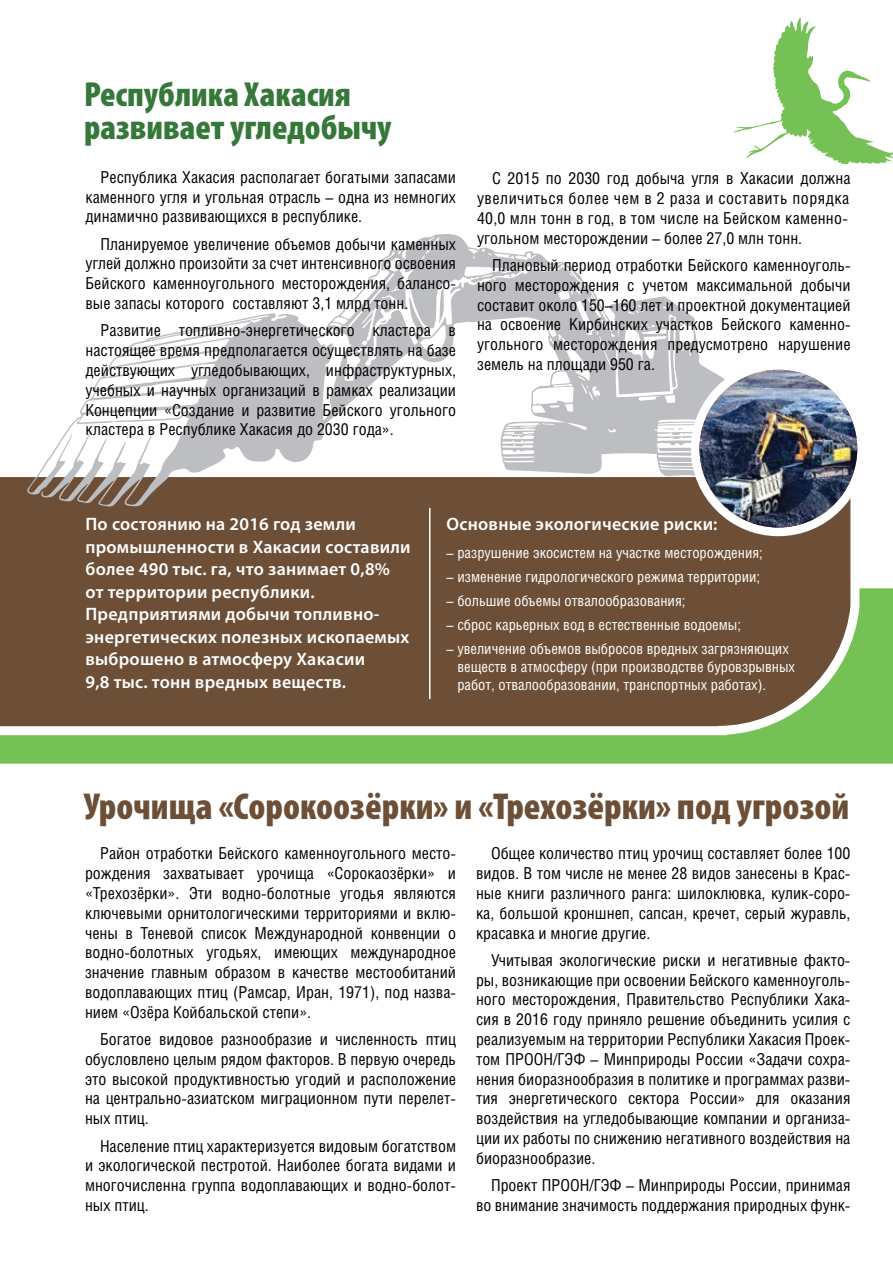
<style>
.page{position:relative;width:893px;height:1263px;background:#fff}
.page>*{position:absolute;margin:0;border:0;box-sizing:border-box;transform-origin:0 0}
.t1{font:900 condensed 37.65px "Myriad Pro";color:#6c4f36}
.t2{font:900 condensed 34.95px/33.6px "Myriad Pro";color:#35783a}
.t3{font:600 18px/22.5px "Myriad Pro";letter-spacing:.015em;color:#fff}
.t4{font:16.5px/19.8px "Helios Cond C";color:#010101;text-align:justify}
.t5{font:15px/18px "Helios Cond C";color:#fff}
</style>
<div class="page">
<div style="left:0;top:588px;width:893px;height:176px;background:#76c156"></div>
<svg style="left:0;top:477px;width:859px;height:258px;background:#735940"></svg>
<hr style="left:429px;top:508px;width:1px;height:191px;background:#fff">
<svg style="left:27px;top:234px;width:672px;height:273px"></svg>
<svg style="left:127px;top:429px;width:4px;height:10px"></svg>
<svg style="left:409px;top:298px;width:21px;height:36px"></svg>
<svg style="left:439px;top:288px;width:5px;height:35px"></svg>
<svg style="left:380px;top:320px;width:6px;height:3px"></svg>
<svg style="left:670px;top:317px;width:6px;height:71px"></svg>
<svg style="left:663px;top:428px;width:20px;height:3px"></svg>
<svg style="left:691px;top:361px;width:168px;height:175px"></svg>
<img style="left:699px;top:370px;width:158px;height:158px;border-radius:79px">
<svg style="left:733px;top:17px;width:160px;height:147px"></svg>
<h2 class="t2" style="left:84px;top:78px;width:309px">Республика Хакасия развивает угледобычу</h2>
<p class="t4" style="left:86px;top:167px;width:372px;text-indent:15px">Республика Хакасия располагает богатыми запасами каменного угля и угольная отрасль – одна из немногих динамично развивающихся в республике.</p>
<p class="t4" style="left:86px;top:234px;width:372px;text-indent:15px">Планируемое увеличение объемов добычи каменных углей должно произойти за счет интенсивного освоения Бейского каменноугольного месторождения, балансо&shy;вые запасы которого составляют 3,1 млрд тонн.</p>
<p class="t4" style="left:86px;top:320px;width:372px;text-indent:15px">Развитие топливно-энергетического кластера в настоящее время предполагается осуществлять на базе действующих угледобывающих, инфраструктурных, учебных и научных организаций в рамках реализации Концепции «Создание и развитие Бейского угольного кластера в Республике Хакасия до 2030 года».</p>
<p class="t4" style="left:477px;top:168px;width:375px;text-align:left;text-indent:15px">С 2015 по 2030 год добыча угля в Хакасии должна увеличиться более чем в 2 раза и составить порядка 40,0 млн тонн в год, в том числе на Бейском каменно&shy;угольном месторождении – более 27,0 млн тонн.</p>
<p class="t4" style="left:477px;top:255px;width:375px;text-indent:15px">Плановый период отработки Бейского каменноуголь&shy;ного месторождения с учетом максимальной добычи составит около 150–160 лет и проектной документацией на освоение Кирбинских участков Бейского каменно&shy;угольного месторождения предусмотрено нарушение земель на площади 950 га.</p>
<p class="t3" style="left:86px;top:513px;width:327px">По состоянию на 2016 год земли промышленности в Хакасии составили более 490 тыс. га, что занимает 0,8% от территории республики.<br>Предприятиями добычи топливно&shy;энергетических полезных ископаемых выброшено в атмосферу Хакасии<br>9,8 тыс. тонн вредных веществ.</p>
<p class="t3" style="left:447px;top:512px;width:273px">Основные экологические риски:</p>
<p class="t5" style="left:447px;top:543px;width:318px">– разрушение экосистем на участке месторождения;</p>
<p class="t5" style="left:447px;top:567px;width:315px">– изменение гидрологического режима территории;</p>
<p class="t5" style="left:447px;top:591px;width:240px">– большие объемы отвалообразования;</p>
<p class="t5" style="left:447px;top:615px;width:296px">– сброс карьерных вод в естественные водоемы;</p>
<p class="t5" style="left:457px;top:639px;width:339px;text-indent:-11px">– увеличение объемов выбросов вредных загрязняющих веществ в атмосферу (при производстве буровзрывных работ, отвалообразовании, транспортных работах).</p>
<h1 class="t1" style="left:84px;top:786px;width:767px">Урочища «Сорокоозёрки» и «Трехозёрки» под угрозой</h1>
<p class="t4" style="left:85px;top:843px;width:373px;text-indent:15px">Район отработки Бейского каменноугольного место&shy;рождения захватывает урочища «Сорокаозёрки» и «Трехозёрки». Эти водно-болотные угодья являются ключевыми орнитологическими территориями и вклю&shy;чены в Теневой список Международной конвенции о водно-болотных угодьях, имеющих международное значение главным образом в качестве местообитаний водоплавающих птиц (Рамсар, Иран, 1971), под назва&shy;нием «Озёра Койбальской степи».</p>
<p class="t4" style="left:85px;top:1029px;width:373px;text-indent:15px">Богатое видовое разнообразие и численность птиц обусловлено целым рядом факторов. В первую очередь это высокой продуктивностью угодий и расположение на центрально-азиатском миграционном пути перелет&shy;ных птиц.</p>
<p class="t4" style="left:85px;top:1135px;width:373px;text-indent:15px">Население птиц характеризуется видовым богатством и экологической пестротой. Наиболее богата видами и многочисленна группа водоплавающих и водно-болот&shy;ных птиц.</p>
<p class="t4" style="left:476px;top:843px;width:376px;text-indent:15px">Общее количество птиц урочищ составляет более 100 видов. В том числе не менее 28 видов занесены в Крас&shy;ные книги различного ранга: шилоклювка, кулик-соро&shy;ка, большой кроншнеп, сапсан, кречет, серый журавль, красавка и многие другие.</p>
<p class="t4" style="left:476px;top:950px;width:376px;text-indent:15px">Учитывая экологические риски и негативные факто&shy;ры, возникающие при освоении Бейского каменноуголь&shy;ного месторождения, Правительство Республики Хака&shy;сия в 2016 году приняло решение объединить усилия с реализуемым на территории Республики Хакасия Проек&shy;том ПРООН/ГЭФ – Минприроды России «Задачи сохра&shy;нения биоразнообразия в политике и программах разви&shy;тия энергетического сектора России» для оказания воздействия на угледобывающие компании и организа&shy;ции их работы по снижению негативного воздействия на биоразнообразие.</p>
<p class="t4" style="left:476px;top:1175px;width:376px;text-align:right">Проект ПРООН/ГЭФ – Минприроды России, принимая во внимание значимость поддержания природных функ-</p>
</div>
